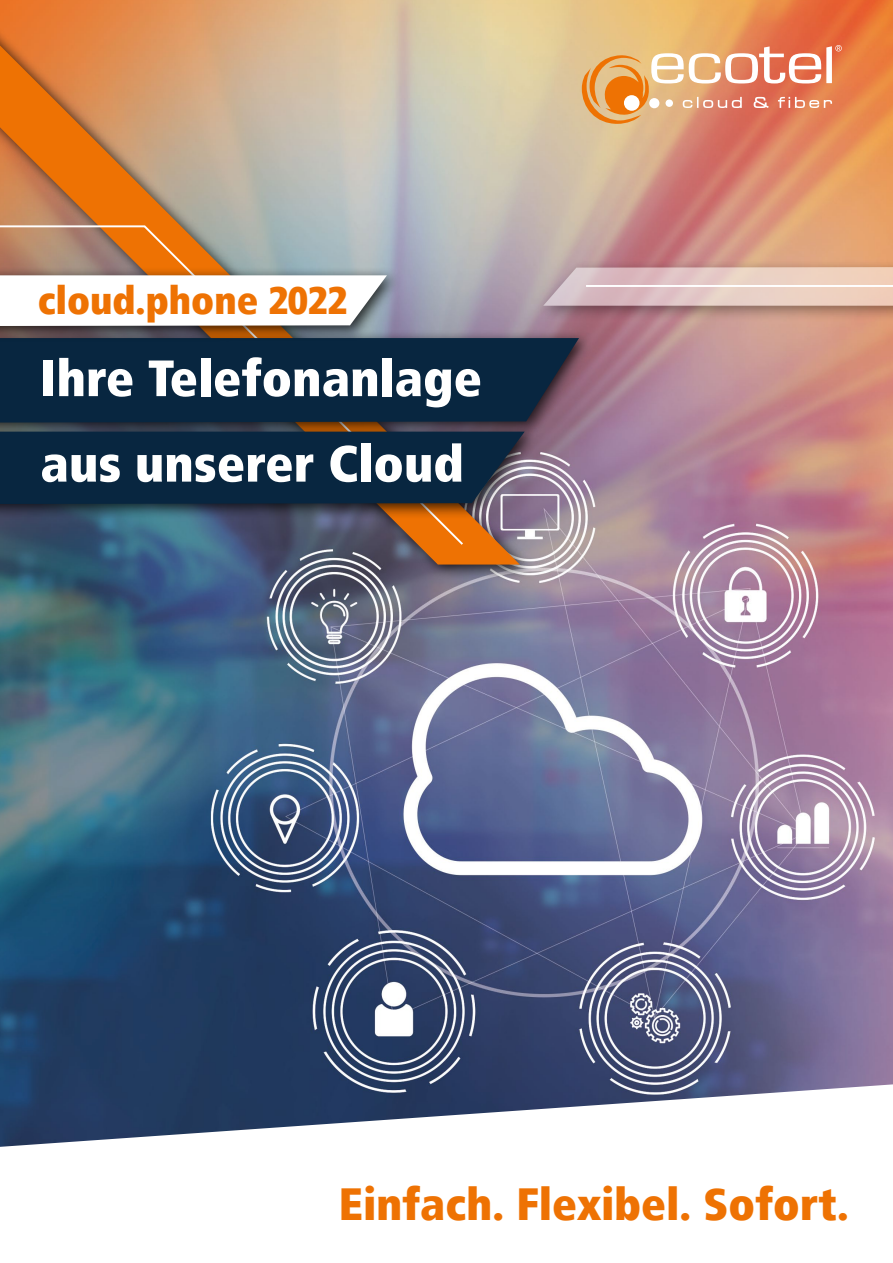
<style>
.page{position:relative;width:893px;height:1263px;background:#fff}
.page>*{position:absolute;margin:0;border:0;box-sizing:border-box;transform-origin:0 0}
.t1{font:900 51px/85.5px "Transit";color:#fff}
.t2{font:900 45px "Transit";color:#ee7203}
.t3{font:900 39px "Transit";letter-spacing:-.005em;color:#ee7203}
</style>
<div class="page">
<img style="left:0;top:0;width:893px;height:1084px">
<svg style="left:582px;top:45px;width:260px;height:79px;background:#e6a075"></svg>
<svg style="left:0;top:1084px;width:893px;height:63px"></svg>
<div style="left:537px;top:259px;width:356px;height:63px;background:#000;opacity:.75"></div>
<svg style="left:543px;top:267px;width:350px;height:39px;background:#e1c5bf"></svg>
<hr style="left:586px;top:285px;width:307px;height:2px;background:#fff">
<div style="left:0;top:0;width:534px;height:581px;background:#000;opacity:.75"></div>
<svg style="left:0;top:45px;width:520px;height:519px;background:#c2a386"></svg>
<svg style="left:0;top:224px;width:465px;height:323px;background:#938982"></svg>
<div style="left:0;top:330px;width:593px;height:109px;background:#000;opacity:.75"></div>
<div style="left:0;top:338px;width:579px;height:84px;background:#082640"></div>
<div style="left:0;top:423px;width:539px;height:98px;background:#000;opacity:.75"></div>
<div style="left:0;top:432px;width:525px;height:72px;background:#082640"></div>
<div style="left:0;top:267px;width:401px;height:75px;background:#000;opacity:.75"></div>
<svg style="left:0;top:275px;width:387px;height:51px"></svg>
<p class="t3" style="left:38px;top:277px;width:311px">cloud.phone 2022</p>
<p class="t1" style="left:40px;top:335px;width:443px">Ihre Telefonanlage aus unserer Cloud</p>
<p class="t2" style="left:339px;top:1176px;width:512px">Einfach. Flexibel. Sofort.</p>
</div>
